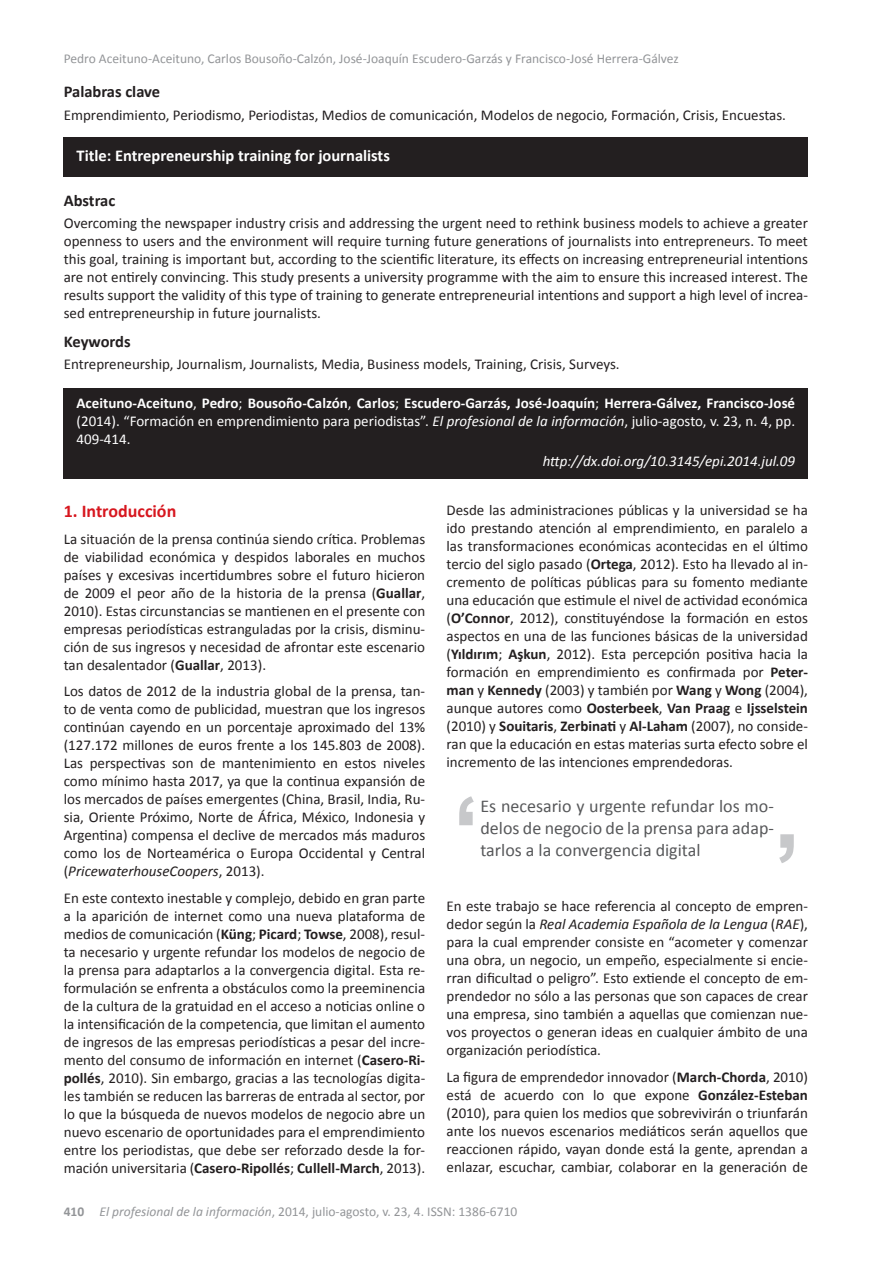
<style>
.page{position:relative;width:893px;height:1263px;background:#fff}
.page>*{position:absolute;margin:0;border:0;box-sizing:border-box;transform-origin:0 0}
.t1{font:18px/21.6px "Calibri";color:#57585a;text-align:justify}
.t2{font:700 18px "Calibri";color:#d7171f}
.t3{font:700 16.5px "Calibri";color:#fff}
.t4{font:700 16.5px "Calibri";color:#231f20}
.t5{font:15px/18px "Calibri";color:#231f20;text-align:justify}
.t6{font:700 15px/18px "Calibri";color:#fff;text-align:justify}
.t7{font:italic 15px "Calibri";color:#fff}
.t8{font:13.5px "Calibri";color:#939598}
.s1{font-weight:400}
.s2{font-weight:400;font-style:italic}
.s3{font-weight:700}
.s4{font-style:italic}
</style>
<div class="page">
<div style="left:64px;top:137px;width:744px;height:39px;background:#231f20"></div>
<div style="left:64px;top:388px;width:744px;height:90px;background:#231f20"></div>
<svg style="left:779px;top:834px;width:15px;height:29px"></svg>
<svg style="left:459px;top:796px;width:15px;height:29px"></svg>
<p class="t8" style="left:64px;top:50px;width:616px">Pedro Aceituno-Aceituno, Carlos Bousoño-Calzón, José-Joaquín Escudero-Garzás y Francisco-José Herrera-Gálvez</p>
<p class="t4" style="left:64px;top:81px;width:98px">Palabras clave</p>
<p class="t5" style="left:64px;top:106px;width:724px">Emprendimiento, Periodismo, Periodistas, Medios de comunicación, Modelos de negocio, Formación, Crisis, Encuestas.</p>
<p class="t3" style="left:77px;top:145px;width:315px">Title: Entrepreneurship training for journalists</p>
<p class="t4" style="left:64px;top:190px;width:53px">Abstrac</p>
<p class="t5" style="left:64px;top:214px;width:746px">Overcoming the newspaper industry crisis and addressing the urgent need to rethink business models to achieve a greater openness to users and the environment will require turning future generations of journalists into entrepreneurs. To meet this goal, training is important but, according to the scientific literature, its effects on increasing entrepreneurial intentions are not entirely convincing. This study presents a university programme with the aim to ensure this increased interest. The results support the validity of this type of training to generate entrepreneurial intentions and support a high level of increa&shy;sed entrepreneurship in future journalists.</p>
<p class="t4" style="left:64px;top:331px;width:68px">Keywords</p>
<p class="t5" style="left:64px;top:355px;width:557px">Entrepreneurship, Journalism, Journalists, Media, Business models, Training, Crisis, Surveys.</p>
<p class="t6" style="left:77px;top:394px;width:720px">Aceituno-Aceituno<span class="s1">,</span> Pedro<span class="s1">;</span> Bousoño-Calzón<span class="s1">,</span> Carlos<span class="s1">;</span> Escudero-Garzás, José-Joaquín<span class="s1">;</span> Herrera-Gálvez, Francisco-José <span class="s1">(2014). “Formación en emprendimiento para periodistas”.</span> <span class="s2">El profesional de la información</span><span class="s1">, julio-agosto, v. 23, n. 4, pp.<br>409-414.</span></p>
<p class="t7" style="left:543px;top:451px;width:254px">http://dx.doi.org/10.3145/epi.2014.jul.09</p>
<p class="t2" style="left:64px;top:500px;width:114px">1. Introducción</p>
<p class="t5" style="left:64px;top:530px;width:363px">La situación de la prensa continúa siendo crítica. Problemas de viabilidad económica y despidos laborales en muchos países y excesivas incertidumbres sobre el futuro hicieron de 2009 el peor año de la historia de la prensa (<span class="s3">Guallar</span>, 2010). Estas circunstancias se mantienen en el presente con empresas periodísticas estranguladas por la crisis, disminu&shy;ción de sus ingresos y necesidad de afrontar este escenario tan desalentador (<span class="s3">Guallar</span>, 2013).</p>
<p class="t5" style="left:64px;top:682px;width:363px">Los datos de 2012 de la industria global de la prensa, tan&shy;to de venta como de publicidad, muestran que los ingresos continúan cayendo en un porcentaje aproximado del 13% (127.172 millones de euros frente a los 145.803 de 2008).<br>Las perspectivas son de mantenimiento en estos niveles como mínimo hasta 2017, ya que la continua expansión de los mercados de países emergentes (China, Brasil, India, Ru&shy;sia, Oriente Próximo, Norte de África, México, Indonesia y Argentina) compensa el declive de mercados más maduros como los de Norteamérica o Europa Occidental y Central (<span class="s4">PricewaterhouseCoopers</span>, 2013).</p>
<p class="t5" style="left:64px;top:889px;width:363px">En este contexto inestable y complejo, debido en gran parte a la aparición de internet como una nueva plataforma de medios de comunicación (<span class="s3">Küng</span>; <span class="s3">Picard</span>; <span class="s3">Towse</span>, 2008), resul&shy;ta necesario y urgente refundar los modelos de negocio de la prensa para adaptarlos a la convergencia digital. Esta re&shy;formulación se enfrenta a obstáculos como la preeminencia de la cultura de la gratuidad en el acceso a noticias online o la intensificación de la competencia, que limitan el aumento de ingresos de las empresas periodísticas a pesar del incre&shy;mento del consumo de información en internet (<span class="s3">Casero-Ri&shy;pollés</span>, 2010). Sin embargo, gracias a las tecnologías digita&shy;les también se reducen las barreras de entrada al sector, por lo que la búsqueda de nuevos modelos de negocio abre un nuevo escenario de oportunidades para el emprendimiento entre los periodistas, que debe ser reforzado desde la for&shy;mación universitaria (<span class="s3">Casero-Ripollés</span>; <span class="s3">Cullell-March</span>, 2013).</p>
<p class="t5" style="left:446px;top:501px;width:363px">Desde las administraciones públicas y la universidad se ha ido prestando atención al emprendimiento, en paralelo a las transformaciones económicas acontecidas en el último tercio del siglo pasado (<span class="s3">Ortega</span>, 2012). Esto ha llevado al in&shy;cremento de políticas públicas para su fomento mediante una educación que estimule el nivel de actividad económica (<span class="s3">O’Connor</span>, 2012), constituyéndose la formación en estos aspectos en una de las funciones básicas de la universidad (<span class="s3">Yıldırım</span>; <span class="s3">Aşkun</span>, 2012). Esta percepción positiva hacia la formación en emprendimiento es confirmada por <span class="s3">Peter&shy;man</span> y <span class="s3">Kennedy</span> (2003) y también por <span class="s3">Wang</span> y <span class="s3">Wong</span> (2004), aunque autores como <span class="s3">Oosterbeek</span>, <span class="s3">Van Praag</span> e <span class="s3">Ijsselstein </span>(2010) y <span class="s3">Souitaris</span>, <span class="s3">Zerbinati</span> y <span class="s3">Al-Laham</span> (2007), no conside&shy;ran que la educación en estas materias surta efecto sobre el incremento de las intenciones emprendedoras.</p>
<p class="t1" style="left:480px;top:796px;width:295px">Es necesario y urgente refundar los mo&shy;delos de negocio de la prensa para adap&shy;tarlos a la convergencia digital</p>
<p class="t5" style="left:447px;top:897px;width:363px">En este trabajo se hace referencia al concepto de empren&shy;dedor según la <span class="s4">Real Academia Española de la Lengua</span> (<span class="s4">RAE</span>), para la cual emprender consiste en “acometer y comenzar una obra, un negocio, un empeño, especialmente si encie&shy;rran dificultad o peligro”. Esto extiende el concepto de em&shy;prendedor no sólo a las personas que son capaces de crear una empresa, sino también a aquellas que comienzan nue&shy;vos proyectos o generan ideas en cualquier ámbito de una organización periodística.</p>
<p class="t5" style="left:447px;top:1068px;width:363px">La figura de emprendedor innovador (<span class="s3">March-Chorda</span>, 2010) está de acuerdo con lo que expone <span class="s3">González-Esteban </span>(2010), para quien los medios que sobrevivirán o triunfarán ante los nuevos escenarios mediáticos serán aquellos que reaccionen rápido, vayan donde está la gente, aprendan a enlazar, escuchar, cambiar, colaborar en la generación de</p>
<p class="t8" style="left:64px;top:1203px;width:455px"><span class="s3">410</span> <span class="s4">El profesional de la información</span>, 2014, julio-agosto, v. 23, 4. ISSN: 1386-6710</p>
</div>
